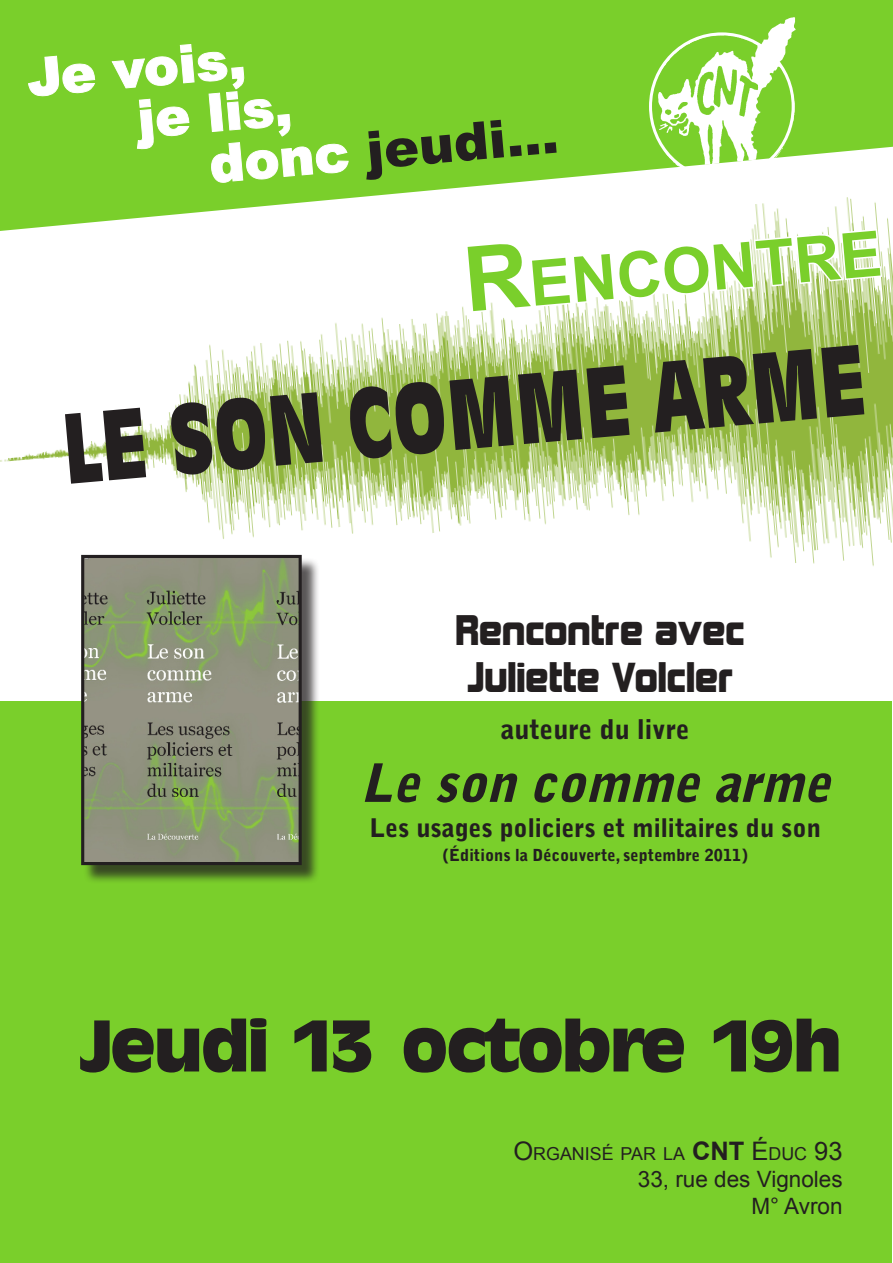
<style>
.page{position:relative;width:893px;height:1263px;background:#fff}
.page>*{position:absolute;margin:0;border:0;box-sizing:border-box;transform-origin:0 0}
.t1{font:800 104.55px "Arthur Becker";color:#231f20;scale:.75 1}
.t2{font:800 76.5px "Arthur Becker";letter-spacing:-.05em;color:#231f20}
.t3{font:700 63px "Arial";color:#7acf2b}
.t4{font:italic 900 52.5px "Bell Gothic Std";color:#231f20}
.t5{font:900 52.5px "Arial";color:#fff}
.t6{font:900 52.5px "Arial";color:#231f20}
.t7{font:39px/46.8px "Kimberley";color:#231f20}
.t8{font:900 27px "Bell Gothic Std";color:#231f20}
.t9{font:900 25.5px "Bell Gothic Std";color:#231f20}
.t10{font:25.5px "Arial";color:#231f20}
.t11{font:22.5px "Arial";color:#231f20}
.t12{font:17.85px "Arial";color:#231f20}
.t13{font:900 16.5px "Bell Gothic Std";color:#231f20}
.s1{color:#fff}
.s2{font-size:90px}
.s3{font-size:25.5px}
.s4{font-weight:700;font-size:25.5px}
.s5{font-size:17.85px}
</style>
<div class="page">
<img style="left:0;top:231px;width:893px;height:335px">
<svg style="left:0;top:0;width:893px;height:231px;fill:#7acf2b"></svg>
<div style="left:1px;top:701px;width:891px;height:562px;background:#7acf2b"></div>
<svg style="left:28px;top:55px;width:67px;height:42px"></svg>
<svg style="left:112px;top:44px;width:237px;height:139px"></svg>
<svg style="left:464px;top:227px;width:420px;height:87px"></svg>
<div style="left:83px;top:557px;width:237px;height:327px;background:#231f20;opacity:.75"></div>
<img style="left:85px;top:559px;width:213px;height:302px">
<div style="left:81px;top:555px;width:221px;height:310px;border:3px solid #231f20"></div>
<img style="left:642px;top:11px;width:162px;height:160px">
<div style="left:649px;top:32px;width:146px;height:148px;border:3px solid #fff;border-radius:50%"></div>
<p class="t5" style="left:24px;top:40px;width:220px;rotate:-5deg">Je vois,</p>
<p class="t5" style="left:134px;top:81px;width:156px;rotate:-5deg">je lis,</p>
<p class="t6" style="left:206px;top:126px;width:352px;rotate:-5deg"><span class="s1">donc</span> jeudi...</p>
<p class="t3" style="left:461px;top:248px;width:420px;rotate:-5deg"><span class="s2">R</span>encontr e</p>
<p class="t1" style="left:61px;top:394px;width:1074px;rotate:-5deg">LE SON COMME ARME</p>
<p class="t7" style="left:455px;top:608px;width:291px">Rencontre avec<br>Juliette Volcler</p>
<p class="t8" style="left:501px;top:713px;width:190px">auteure du livre</p>
<p class="t4" style="left:361px;top:752px;width:486px">Leson commearme</p>
<p class="t9" style="left:370px;top:813px;width:453px">Les usages policiers et militaires du son</p>
<p class="t13" style="left:443px;top:845px;width:307px">(Éditions la Découverte, septembre 2011)</p>
<p class="t2" style="left:81px;top:1005px;width:765px">Jeudi 13 octobre 19h</p>
<p class="t12" style="left:513px;top:1142px;width:197px"><span class="s3">O</span>RGANISÉ PAR LA <span class="s4">CNT</span></p>
<p class="t10" style="left:751px;top:1134px;width:93px">É<span class="s5">DUC</span> 93</p>
<p class="t11" style="left:638px;top:1164px;width:206px">33, rue des Vignoles</p>
<p class="t11" style="left:751px;top:1191px;width:93px">M° Avron</p>
</div>
